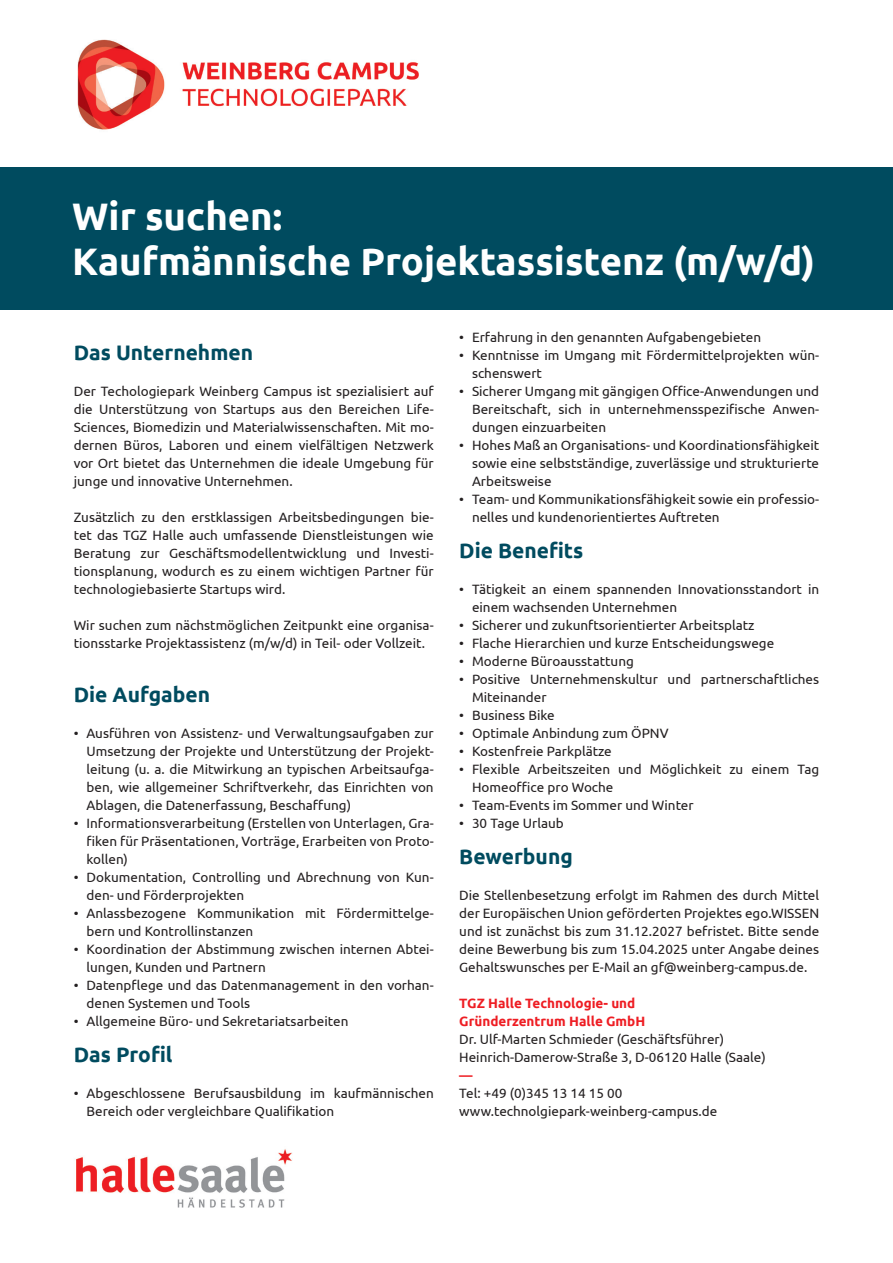
<style>
.page{position:relative;width:893px;height:1263px;background:#fff}
.page>*{position:absolute;margin:0;border:0;box-sizing:border-box;transform-origin:0 0}
.Headline_1_-_weiß{font:700 38.25px "Ubuntu";color:#fff}
.Headline_2{font:700 21px "Ubuntu";color:#004b5f}
.Fließtext{font:13.5px/18px "Ubuntu";color:#231f20}
.Fließtext-2{font:700 13.5px "Ubuntu";color:#ee1d23}
.Fließtext-3{font:500 13.5px "Ubuntu";color:#ee1d23}
</style>
<div class="page">
<img style="left:78px;top:39px;width:341px;height:91px">
<div style="left:0;top:167px;width:893px;height:143px;background:#004b5f"></div>
<img style="left:76px;top:1149px;width:216px;height:59px">
<p class="Headline_1_-_weiß" style="left:72px;top:194px;width:211px">Wir suchen:</p>
<p class="Headline_1_-_weiß" style="left:72px;top:238px;width:744px">Kaufmännische Projektassistenz (m/w/d)</p>
<p class="Headline_2" style="left:74px;top:340px;width:181px">Das Unternehmen</p>
<p class="Fließtext" style="left:74px;top:382px;width:361px;text-align:justify">Der Techologiepark Weinberg Campus ist spezialisiert auf die Unterstützung von Startups aus den Bereichen Life-Sciences, Biomedizin und Materialwissenschaften. Mit mo&shy;dernen Büros, Laboren und einem vielfältigen Netzwerk vor Ort bietet das Unternehmen die ideale Umgebung für junge und innovative Unternehmen.</p>
<p class="Fließtext" style="left:74px;top:508px;width:361px;text-align:justify">Zusätzlich zu den erstklassigen Arbeitsbedingungen bie&shy;tet das TGZ Halle auch umfassende Dienstleistungen wie Beratung zur Geschäftsmodellentwicklung und Investi&shy;tionsplanung, wodurch es zu einem wichtigen Partner für technologiebasierte Startups wird.</p>
<p class="Fließtext" style="left:74px;top:616px;width:361px">Wir suchen zum nächstmöglichen Zeitpunkt eine organisa&shy;tionsstarke Projektassistenz (m/w/d) in Teil- oder Vollzeit.</p>
<p class="Headline_2" style="left:74px;top:682px;width:138px">Die Aufgaben</p>
<p class="Fließtext" style="left:87px;top:724px;width:349px;text-align:justify;text-indent:-13px">• Ausführen von Assistenz- und Verwaltungsaufgaben zur Umsetzung der Projekte und Unterstützung der Projekt&shy;leitung (u. a. die Mitwirkung an typischen Arbeitsaufga&shy;ben, wie allgemeiner Schriftverkehr, das Einrichten von Ablagen, die Datenerfassung, Beschaffung)</p>
<p class="Fließtext" style="left:87px;top:814px;width:349px;text-align:justify;text-indent:-13px">• Informationsverarbeitung (Erstellen von Unterlagen, Gra&shy;fiken für Präsentationen, Vorträge, Erarbeiten von Proto&shy;kollen)</p>
<p class="Fließtext" style="left:87px;top:868px;width:349px;text-indent:-13px">• Dokumentation, Controlling und Abrechnung von Kun&shy;den- und Förderprojekten</p>
<p class="Fließtext" style="left:87px;top:904px;width:349px;text-indent:-13px">• Anlassbezogene Kommunikation mit Fördermittelge&shy;bern und Kontrollinstanzen</p>
<p class="Fließtext" style="left:87px;top:940px;width:349px;text-indent:-13px">• Koordination der Abstimmung zwischen internen Abtei&shy;lungen, Kunden und Partnern</p>
<p class="Fließtext" style="left:87px;top:976px;width:349px;text-indent:-13px">• Datenpflege und das Datenmanagement in den vorhan&shy;denen Systemen und Tools</p>
<p class="Fließtext" style="left:74px;top:1012px;width:276px">• Allgemeine Büro- und Sekretariatsarbeiten</p>
<p class="Headline_2" style="left:74px;top:1042px;width:100px">Das Profil</p>
<p class="Fließtext" style="left:87px;top:1084px;width:349px;text-indent:-13px">• Abgeschlossene Berufsausbildung im kaufmännischen<br>Bereich oder vergleichbare Qualifikation</p>
<p class="Fließtext" style="left:459px;top:328px;width:303px">• Erfahrung in den genannten Aufgabengebieten</p>
<p class="Fließtext" style="left:472px;top:346px;width:349px;text-indent:-13px">• Kenntnisse im Umgang mit Fördermittelprojekten wün&shy;schenswert</p>
<p class="Fließtext" style="left:472px;top:382px;width:349px;text-align:justify;text-indent:-13px">• Sicherer Umgang mit gängigen Office-Anwendungen und Bereitschaft, sich in unternehmensspezifische Anwen&shy;dungen einzuarbeiten</p>
<p class="Fließtext" style="left:472px;top:436px;width:349px;text-align:justify;text-indent:-13px">• Hohes Maß an Organisations- und Koordinationsfähigkeit sowie eine selbstständige, zuverlässige und strukturierte Arbeitsweise</p>
<p class="Fließtext" style="left:472px;top:490px;width:349px;text-indent:-13px">• Team- und Kommunikationsfähigkeit sowie ein professio&shy;nelles und kundenorientiertes Auftreten</p>
<p class="Headline_2" style="left:459px;top:538px;width:126px">Die Benefits</p>
<p class="Fließtext" style="left:472px;top:580px;width:349px;text-indent:-13px">• Tätigkeit an einem spannenden Innovationsstandort in einem wachsenden Unternehmen</p>
<p class="Fließtext" style="left:459px;top:616px;width:297px">• Sicherer und zukunftsorientierter Arbeitsplatz</p>
<p class="Fließtext" style="left:459px;top:634px;width:317px">• Flache Hierarchien und kurze Entscheidungswege</p>
<p class="Fließtext" style="left:459px;top:652px;width:176px">• Moderne Büroausstattung</p>
<p class="Fließtext" style="left:472px;top:670px;width:349px;text-indent:-13px">• Positive Unternehmenskultur und partnerschaftliches<br>Miteinander</p>
<p class="Fließtext" style="left:459px;top:706px;width:97px">• Business Bike</p>
<p class="Fließtext" style="left:459px;top:724px;width:211px">• Optimale Anbindung zum ÖPNV</p>
<p class="Fließtext" style="left:459px;top:742px;width:154px">• Kostenfreie Parkplätze</p>
<p class="Fließtext" style="left:472px;top:760px;width:349px;text-indent:-13px">• Flexible Arbeitszeiten und Möglichkeit zu einem Tag<br>Homeoffice pro Woche</p>
<p class="Fließtext" style="left:459px;top:796px;width:236px">• Team-Events im Sommer und Winter</p>
<p class="Fließtext" style="left:459px;top:814px;width:106px">• 30 Tage Urlaub</p>
<p class="Headline_2" style="left:459px;top:844px;width:115px">Bewerbung</p>
<p class="Fließtext" style="left:459px;top:886px;width:361px;text-align:justify">Die Stellenbesetzung erfolgt im Rahmen des durch Mittel der Europäischen Union geförderten Projektes ego.WISSEN und ist zunächst bis zum 31.12.2027 befristet. Bitte sende deine Bewerbung bis zum 15.04.2025 unter Angabe deines Gehaltswunsches per E-Mail an gf@weinberg-campus.de.</p>
<p class="Fließtext-2" style="left:459px;top:995px;width:178px">TGZ Halle Technologie- und</p>
<p class="Fließtext-2" style="left:459px;top:1013px;width:188px">Gründerzentrum Halle GmbH</p>
<p class="Fließtext" style="left:459px;top:1030px;width:266px">Dr. Ulf-Marten Schmieder (Geschäftsführer)</p>
<p class="Fließtext" style="left:459px;top:1048px;width:308px">Heinrich-Damerow-Straße 3, D-06120 Halle (Saale)</p>
<p class="Fließtext-3" style="left:459px;top:1067px;width:15px">—</p>
<p class="Fließtext" style="left:459px;top:1084px;width:165px">Tel: +49 (0)345 13 14 15 00</p>
<p class="Fließtext" style="left:459px;top:1102px;width:259px">www.technolgiepark-weinberg-campus.de</p>
</div>
